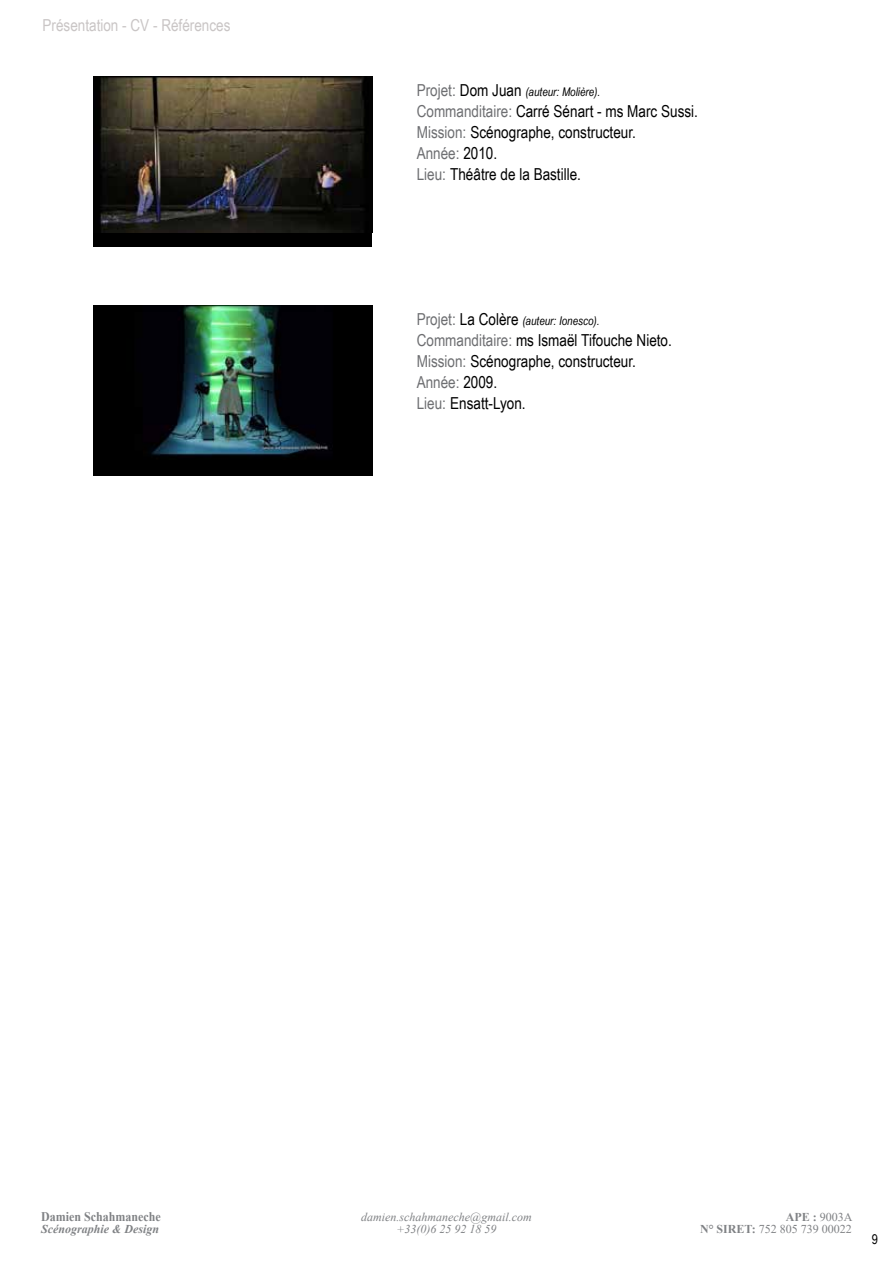
<style>
.page{position:relative;width:893px;height:1263px;background:#fff}
.page>*{position:absolute;margin:0;border:0;box-sizing:border-box;transform-origin:0 0}
.t1{font:16.5px/21px "Arial Narrow";color:#000}
.t2{font:16.5px "Arial Narrow";color:#c9c5c5}
.t3{font:13.5px "Arial Narrow";color:#000}
.t4{font:700 13.2px "Times New Roman";color:#808285;scale:.91 1}
.t5{font:italic 12px "Arial Narrow";color:#000}
.t6{font:italic 12px/12px "Times New Roman";color:#808285;text-align:center}
.t7{font:12px/12px "Times New Roman";color:#808285;text-align:right}
.t8{font:italic 700 12px "Times New Roman";color:#808285}
.s1{font-style:normal;font-size:16.5px;color:#6d6e71}
.s2{font-style:normal;font-size:16.5px}
.s3{color:#6d6e71}
.s4{font-weight:700}
</style>
<div class="page">
<img style="left:94px;top:305px;width:278px;height:170px">
<div style="left:94px;top:77px;width:278px;height:170px;background:#000"></div>
<img style="left:100px;top:77px;width:265px;height:156px">
<p class="t2" style="left:43px;top:14px;width:190px">Présentation - CV - Références</p>
<p class="t5" style="left:417px;top:83px;width:185px"><span class="s1">Projet:</span> <span class="s2">Dom Juan</span> (auteur: Molière).</p>
<p class="t1" style="left:417px;top:100px;width:283px"><span class="s3">Commanditaire:</span> Carré Sénart - ms Marc Sussi.<br><span class="s3">Mission:</span> Scénographe, constructeur.<br><span class="s3">Année:</span> 2010.<br><span class="s3">Lieu:</span> Théâtre de la Bastille.</p>
<p class="t5" style="left:417px;top:312px;width:184px"><span class="s1">Projet:</span> <span class="s2">La Colère</span> (auteur: Ionesco).</p>
<p class="t1" style="left:417px;top:329px;width:257px"><span class="s3">Commanditaire:</span> ms Ismaël Tifouche Nieto.<br><span class="s3">Mission:</span> Scénographe, constructeur.<br><span class="s3">Année:</span> 2009.<br><span class="s3">Lieu:</span> Ensatt-Lyon.</p>
<p class="t4" style="left:41px;top:1207px;width:133px">Damien Schahmaneche</p>
<p class="t8" style="left:41px;top:1221px;width:120px">Scénographie &amp; Design</p>
<p class="t6" style="left:361px;top:1211px;width:172px">damien.schahmaneche@gmail.com +33(0)6 25 92 18 59</p>
<p class="t7" style="left:700px;top:1211px;width:154px"><span class="s4">APE :</span> 9003A<br><span class="s4">N° SIRET:</span> 752 805 739 00022</p>
<p class="t3" style="left:872px;top:1229px;width:8px">9</p>
</div>
